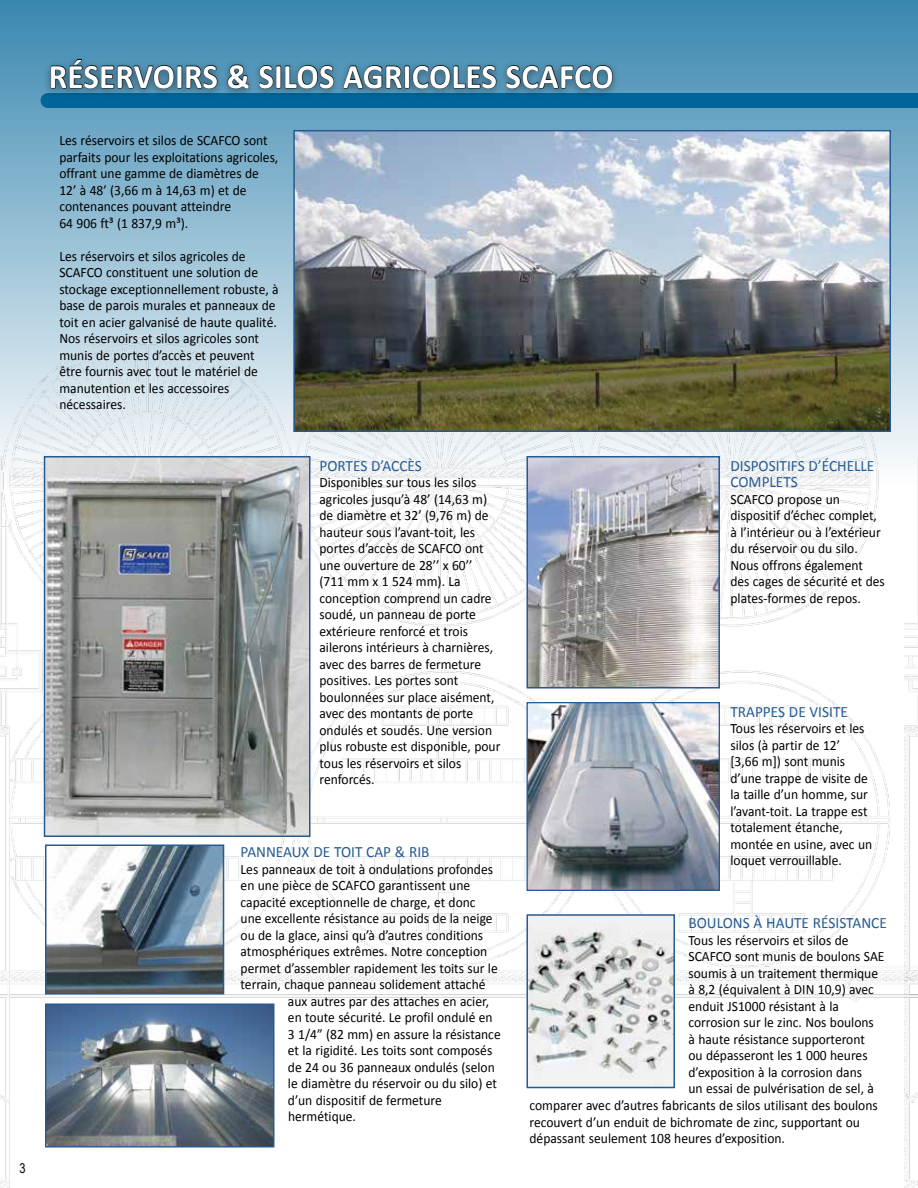
<style>
.page{position:relative;width:918px;height:1188px;background:#fff}
.page>*{position:absolute;margin:0;border:0;box-sizing:border-box;transform-origin:0 0}
.t1{font:700 34.5px "Calibri";letter-spacing:.005em;color:#fff;scale:.95 1}
.t2{font:15.75px/16.5px "Calibri";color:#245b92}
.t3{font:14.25px/16.5px "Calibri";color:#000;scale:.95 1}
.t4{font:13.5px "Arial Narrow";color:#000}
</style>
<div class="page">
<svg style="left:0;top:0;width:918px;height:335px;background:#6fa7c5"></svg>
<div style="left:48px;top:93px;width:870px;height:15px;background:#006599"></div>
<img style="left:0;top:335px;width:918px;height:853px">
<img style="left:529px;top:459px;width:188px;height:226px">
<div style="left:526px;top:456px;width:194px;height:232px;border:2px solid #245b92"></div>
<img style="left:296px;top:133px;width:592px;height:296px">
<div style="left:293px;top:130px;width:598px;height:302px;border:2px solid #245b92"></div>
<img style="left:529px;top:917px;width:143px;height:168px">
<div style="left:526px;top:914px;width:149px;height:174px;border:2px solid #245b92"></div>
<img style="left:47px;top:459px;width:260px;height:375px">
<div style="left:44px;top:456px;width:266px;height:381px;border:2px solid #245b92"></div>
<img style="left:47px;top:1005px;width:225px;height:141px">
<div style="left:45px;top:1003px;width:229px;height:145px;border:1px solid #245b92"></div>
<img style="left:528px;top:704px;width:190px;height:185px">
<div style="left:526px;top:702px;width:194px;height:189px;border:1px solid #245b92"></div>
<div style="left:43px;top:53px;width:577px;height:46px;background:#000;opacity:.42"></div>
<svg style="left:50px;top:59px;width:168px;height:30px;background:#3a677f"></svg>
<svg style="left:227px;top:64px;width:22px;height:26px"></svg>
<svg style="left:259px;top:65px;width:75px;height:24px;background:#376177"></svg>
<svg style="left:343px;top:62px;width:154px;height:27px;background:#39667d"></svg>
<svg style="left:506px;top:62px;width:107px;height:27px;background:#3b6880"></svg>
<img style="left:48px;top:847px;width:173px;height:144px">
<div style="left:45px;top:844px;width:179px;height:150px;border:2px solid #245b92"></div>
<p class="t4" style="left:19px;top:1159px;width:8px">3</p>
<h1 class="t1" style="left:49px;top:54px;width:596px">RÉSERVOIRS &amp; SILOS AGRICOLES SCAFCO</h1>
<p class="t3" style="left:59px;top:132px;width:232px">Les réservoirs et silos de SCAFCO sont parfaits pour les exploitations agricoles, offrant une gamme de diamètres de 12’ à 48’ (3,66 m à 14,63 m) et de contenances pouvant atteindre<br>64 906 ft³ (1 837,9 m³).</p>
<p class="t3" style="left:59px;top:248px;width:232px">Les réservoirs et silos agricoles de SCAFCO constituent une solution de stockage exceptionnellement robuste, à base de parois murales et panneaux de toit en acier galvanisé de haute qualité.<br>Nos réservoirs et silos agricoles sont munis de portes d’accès et peuvent être fournis avec tout le matériel de manutention et les accessoires nécessaires.</p>
<p class="t2" style="left:320px;top:457px;width:104px">PORTES D’ACCÈS</p>
<p class="t3" style="left:320px;top:474px;width:192px">Disponibles sur tous les silos agricoles jusqu’à 48’ (14,63 m) de diamètre et 32’ (9,76 m) de hauteur sous l’avant-toit, les portes d’accès de SCAFCO ont une ouverture de 28’’ x 60’’ (711 mm x 1 524 mm). La conception comprend un cadre soudé, un panneau de porte extérieure renforcé et trois ailerons intérieurs à charnières, avec des barres de fermeture positives. Les portes sont boulonnées sur place aisément, avec des montants de porte ondulés et soudés. Une version plus robuste est disponible, pour tous les réservoirs et silos renforcés.</p>
<p class="t2" style="left:241px;top:844px;width:191px">PANNEAUX DE TOIT CAP &amp; RIB</p>
<p class="t3" style="left:241px;top:861px;width:267px">Les panneaux de toit à ondulations profondes</p>
<p class="t3" style="left:241px;top:877px;width:243px">en une pièce de SCAFCO garantissent une</p>
<p class="t3" style="left:241px;top:894px;width:249px">capacité exceptionnelle de charge, et donc</p>
<p class="t3" style="left:241px;top:910px;width:267px">une excellente résistance au poids de la neige</p>
<p class="t3" style="left:241px;top:927px;width:257px">ou de la glace, ainsi qu’à d’autres conditions</p>
<p class="t3" style="left:241px;top:943px;width:261px">atmosphériques extrêmes. Notre conception</p>
<p class="t3" style="left:241px;top:960px;width:272px">permet d’assembler rapidement les toits sur le</p>
<p class="t3" style="left:241px;top:976px;width:259px">terrain, chaque panneau solidement attaché</p>
<p class="t3" style="left:288px;top:993px;width:213px">aux autres par des attaches en acier,</p>
<p class="t3" style="left:288px;top:1009px;width:217px">en toute sécurité. Le profil ondulé en</p>
<p class="t3" style="left:288px;top:1026px;width:225px">3 1/4” (82 mm) en assure la résistance</p>
<p class="t3" style="left:288px;top:1042px;width:217px">et la rigidité. Les toits sont composés</p>
<p class="t3" style="left:288px;top:1059px;width:219px">de 24 ou 36 panneaux ondulés (selon</p>
<p class="t3" style="left:288px;top:1075px;width:222px">le diamètre du réservoir ou du silo) et</p>
<p class="t3" style="left:288px;top:1092px;width:164px">d’un dispositif de fermeture</p>
<p class="t3" style="left:288px;top:1108px;width:73px">hermétique.</p>
<p class="t2" style="left:730px;top:457px;width:145px">DISPOSITIFS D’ÉCHELLE<br>COMPLETS</p>
<p class="t3" style="left:730px;top:491px;width:164px">SCAFCO propose un dispositif d’échec complet, à l’intérieur ou à l’extérieur du réservoir ou du silo.<br>Nous offrons également des cages de sécurité et des plates-formes de repos.</p>
<p class="t2" style="left:730px;top:703px;width:119px">TRAPPES DE VISITE</p>
<p class="t3" style="left:730px;top:720px;width:151px">Tous les réservoirs et les silos (à partir de 12’<br>[3,66 m]) sont munis d’une trappe de visite de la taille d’un homme, sur l’avant-toit. La trappe est totalement étanche, montée en usine, avec un loquet verrouillable.</p>
<p class="t2" style="left:688px;top:915px;width:200px">BOULONS À HAUTE RÉSISTANCE</p>
<p class="t3" style="left:688px;top:932px;width:170px">Tous les réservoirs et silos de</p>
<p class="t3" style="left:688px;top:949px;width:208px">SCAFCO sont munis de boulons SAE</p>
<p class="t3" style="left:688px;top:965px;width:201px">soumis à un traitement thermique</p>
<p class="t3" style="left:688px;top:982px;width:197px">à 8,2 (équivalent à DIN 10,9) avec</p>
<p class="t3" style="left:688px;top:998px;width:160px">enduit JS1000 résistant à la</p>
<p class="t3" style="left:688px;top:1015px;width:197px">corrosion sur le zinc. Nos boulons</p>
<p class="t3" style="left:688px;top:1031px;width:187px">à haute résistance supporteront</p>
<p class="t3" style="left:688px;top:1048px;width:190px">ou dépasseront les 1 000 heures</p>
<p class="t3" style="left:688px;top:1064px;width:184px">d’exposition à la corrosion dans</p>
<p class="t3" style="left:688px;top:1081px;width:197px">un essai de pulvérisation de sel, à</p>
<p class="t3" style="left:530px;top:1097px;width:368px">comparer avec d’autres fabricants de silos utilisant des boulons</p>
<p class="t3" style="left:530px;top:1114px;width:349px">recouvert d’un enduit de bichromate de zinc, supportant ou</p>
<p class="t3" style="left:530px;top:1130px;width:270px">dépassant seulement 108 heures d’exposition.</p>
</div>
